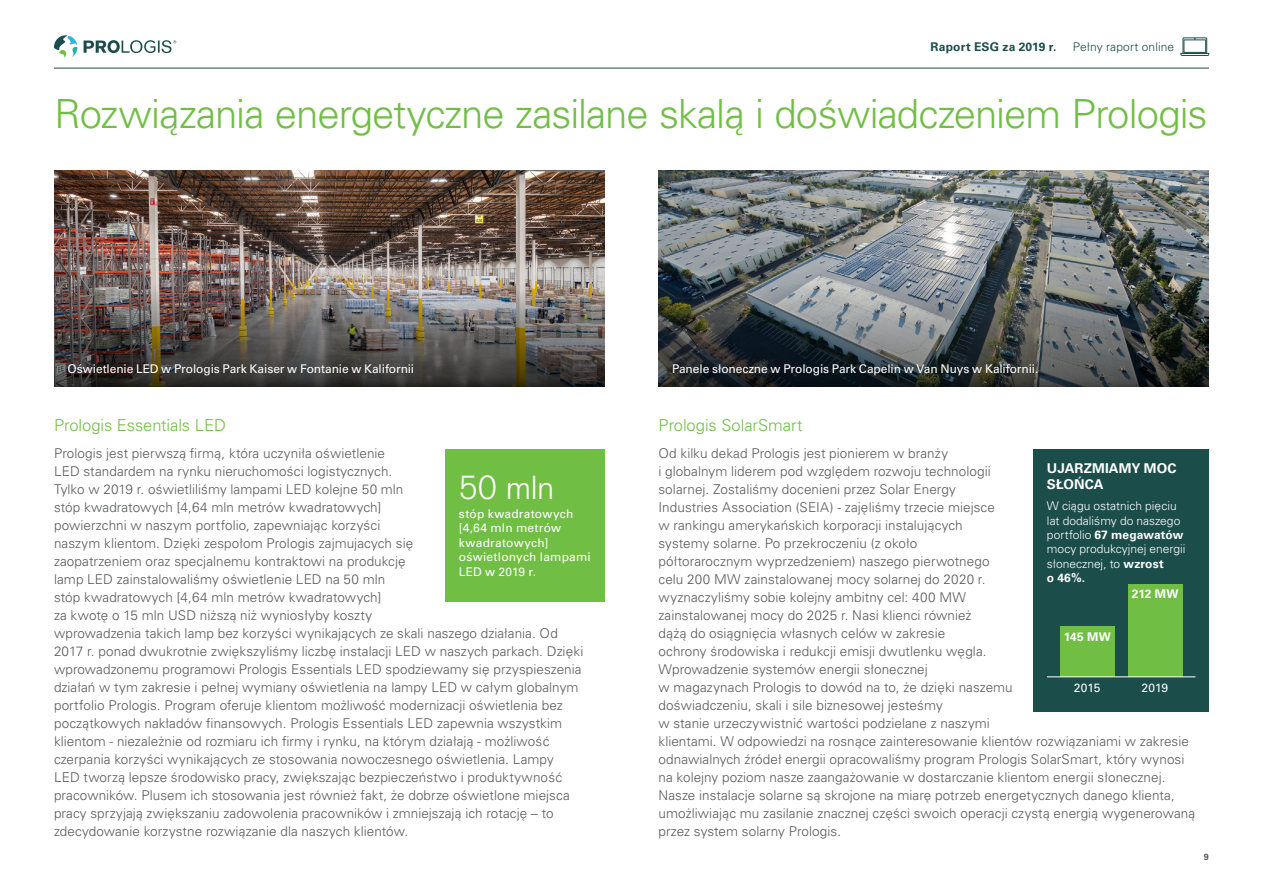
<style>
.page{position:relative;width:1263px;height:893px;background:#fff}
.page>*{position:absolute;margin:0;border:0;box-sizing:border-box;transform-origin:0 0}
.t1{font:300 40.2px "Univers LT Pro 45";letter-spacing:-.025em;color:#71be45}
.t2{font:300 33px "Akzidenz Grotesk BE";color:#fff}
.t3{font:300 16.5px "Univers LT Pro 45";color:#71be45}
.t4{font:300 13.5px/18px "Univers LT Pro 45";letter-spacing:.005em;color:#58595b}
.t5{font:700 13.5px/16.2px "Univers LT Pro 65";letter-spacing:.005em;color:#fff}
.t6{font:12px "Univers LT Pro 55 Roman";letter-spacing:-.005em;color:#fff}
.t7{font:300 12px/14.4px "Univers LT Pro 45";color:#fff}
.t8{font:12px/14.4px "Univers LT Pro 55 Roman";letter-spacing:.015em;color:#fff}
.t9{font:700 12px "Univers LT Pro 65";letter-spacing:.005em;color:#fff}
.t10{font:700 12px "Univers LT Pro 65";letter-spacing:.02em;color:#1b4d4a}
.t11{font:300 12px "Univers LT Pro 45";letter-spacing:.01em;color:#1b4d4a}
.t12{font:700 9px "Univers LT Pro 65";color:#58595b}
.s1{font-family:"Univers LT Pro 45";font-weight:300}
.s2{font-family:"Univers LT Pro 65";font-weight:700}
</style>
<div class="page">
<img style="left:658px;top:170px;width:551px;height:113px">
<img style="left:54px;top:170px;width:550px;height:113px">
<img style="left:54px;top:283px;width:550px;height:103px">
<img style="left:658px;top:283px;width:551px;height:103px">
<div style="left:1033px;top:449px;width:176px;height:263px;background:#1b4d4a"></div>
<div style="left:1128px;top:584px;width:54px;height:93px;background:#71be45"></div>
<div style="left:1060px;top:627px;width:54px;height:50px;background:#71be45"></div>
<hr style="left:1047px;top:676px;width:148px;height:1px;background:#fff">
<div style="left:445px;top:449px;width:159px;height:153px;background:#71be45"></div>
<hr style="left:54px;top:68px;width:1155px;height:1px;background:#1b4d4a">
<svg style="left:54px;top:35px;width:23px;height:23px"></svg>
<svg style="left:84px;top:40px;width:92px;height:13px"></svg>
<svg style="left:1180px;top:37px;width:29px;height:19px"></svg>
<p class="t10" style="left:930px;top:39px;width:127px">Raport ESG za 2019 r.</p>
<p class="t11" style="left:1073px;top:39px;width:103px">Pełny raport online</p>
<h1 class="t1" style="left:54px;top:88px;width:1155px">Rozwiązania energetyczne zasilane skalą i doświadczeniem Prologis</h1>
<p class="t6" style="left:68px;top:360px;width:348px">Oświetlenie LED w Prologis Park Kaiser w Fontanie w Kalifornii</p>
<p class="t6" style="left:672px;top:360px;width:368px">Panele słoneczne w Prologis Park Capelin w Van Nuys w Kalifornii.</p>
<p class="t3" style="left:54px;top:414px;width:173px">Prologis Essentials LED</p>
<p class="t4" style="left:54px;top:443px;width:531px">Prologis jest pierwszą firmą, która uczyniła oświetlenie<br>LED standardem na rynku nieruchomości logistycznych.<br>Tylko w 2019 r. oświetliliśmy lampami LED kolejne 50 mln<br>stóp kwadratowych [4,64 mln metrów kwadratowych]<br>powierzchni w naszym portfolio, zapewniając korzyści<br>naszym klientom. Dzięki zespołom Prologis zajmujacych się<br>zaopatrzeniem oraz specjalnemu kontraktowi na produkcję<br>lamp LED zainstalowaliśmy oświetlenie LED na 50 mln<br>stóp kwadratowych [4,64 mln metrów kwadratowych]<br>za kwotę o 15 mln USD niższą niż wyniosłyby koszty<br>wprowadzenia takich lamp bez korzyści wynikających ze skali naszego działania. Od 2017 r. ponad dwukrotnie zwiększyliśmy liczbę instalacji LED w naszych parkach. Dzięki wprowadzonemu programowi Prologis Essentials LED spodziewamy się przyspieszenia działań w tym zakresie i pełnej wymiany oświetlenia na lampy LED w całym globalnym portfolio Prologis. Program oferuje klientom możliwość modernizacji oświetlenia bez początkowych nakładów finansowych. Prologis Essentials LED zapewnia wszystkim klientom - niezależnie od rozmiaru ich firmy i rynku, na którym działają - możliwość czerpania korzyści wynikających ze stosowania nowoczesnego oświetlenia. Lampy<br>LED tworzą lepsze środowisko pracy, zwiększając bezpieczeństwo i produktywność pracowników. Plusem ich stosowania jest również fakt, że dobrze oświetlone miejsca pracy sprzyjają zwiększaniu zadowolenia pracowników i zmniejszają ich rotację – to zdecydowanie korzystne rozwiązanie dla naszych klientów.</p>
<h2 class="t2" style="left:459px;top:469px;width:97px">50 mln</h2>
<p class="t8" style="left:459px;top:506px;width:133px">stóp kwadratowych [4,64 mln metrów kwadratowych] oświetlonych lampami<br>LED w 2019 r.</p>
<p class="t3" style="left:658px;top:414px;width:146px">Prologis SolarSmart</p>
<p class="t4" style="left:658px;top:443px;width:538px">Od kilku dekad Prologis jest pionierem w branży<br>i globalnym liderem pod względem rozwoju technologii<br>solarnej. Zostaliśmy docenieni przez Solar Energy<br>Industries Association (SEIA) - zajęliśmy trzecie miejsce<br>w rankingu amerykańskich korporacji instalujących<br>systemy solarne. Po przekroczeniu (z około<br>półtorarocznym wyprzedzeniem) naszego pierwotnego<br>celu 200 MW zainstalowanej mocy solarnej do 2020 r.<br>wyznaczyliśmy sobie kolejny ambitny cel: 400 MW<br>zainstalowanej mocy do 2025 r. Nasi klienci również<br>dążą do osiągnięcia własnych celów w zakresie<br>ochrony środowiska i redukcji emisji dwutlenku węgla.<br>Wprowadzenie systemów energii słonecznej<br>w magazynach Prologis to dowód na to, że dzięki naszemu<br>doświadczeniu, skali i sile biznesowej jesteśmy<br>w stanie urzeczywistnić wartości podzielane z naszymi<br>klientami. W odpowiedzi na rosnące zainteresowanie klientów rozwiązaniami w zakresie odnawialnych źródeł energii opracowaliśmy program Prologis SolarSmart, który wynosi na kolejny poziom nasze zaangażowanie w dostarczanie klientom energii słonecznej.<br>Nasze instalacje solarne są skrojone na miarę potrzeb energetycznych danego klienta, umożliwiając mu zasilanie znacznej części swoich operacji czystą energią wygenerowaną przez system solarny Prologis.</p>
<p class="t5" style="left:1047px;top:459px;width:131px">UJARZMIAMY MOC<br>SŁOŃCA</p>
<p class="t7" style="left:1047px;top:498px;width:135px">W ciągu ostatnich pięciu lat dodaliśmy do naszego</p>
<p class="t9" style="left:1047px;top:526px;width:138px"><span class="s1">portfolio</span> 67 megawatów</p>
<p class="t7" style="left:1047px;top:542px;width:140px">mocy produkcyjnej energii słonecznej, to <span class="s2">wzrost</span></p>
<p class="t9" style="left:1047px;top:569px;width:40px">o 46%.</p>
<p class="t9" style="left:1132px;top:585px;width:48px">212 MW</p>
<p class="t9" style="left:1064px;top:629px;width:49px">145 MW</p>
<p class="t6" style="left:1074px;top:679px;width:28px">2015</p>
<p class="t6" style="left:1141px;top:679px;width:28px">2019</p>
<p class="t12" style="left:1204px;top:851px;width:7px">9</p>
</div>
